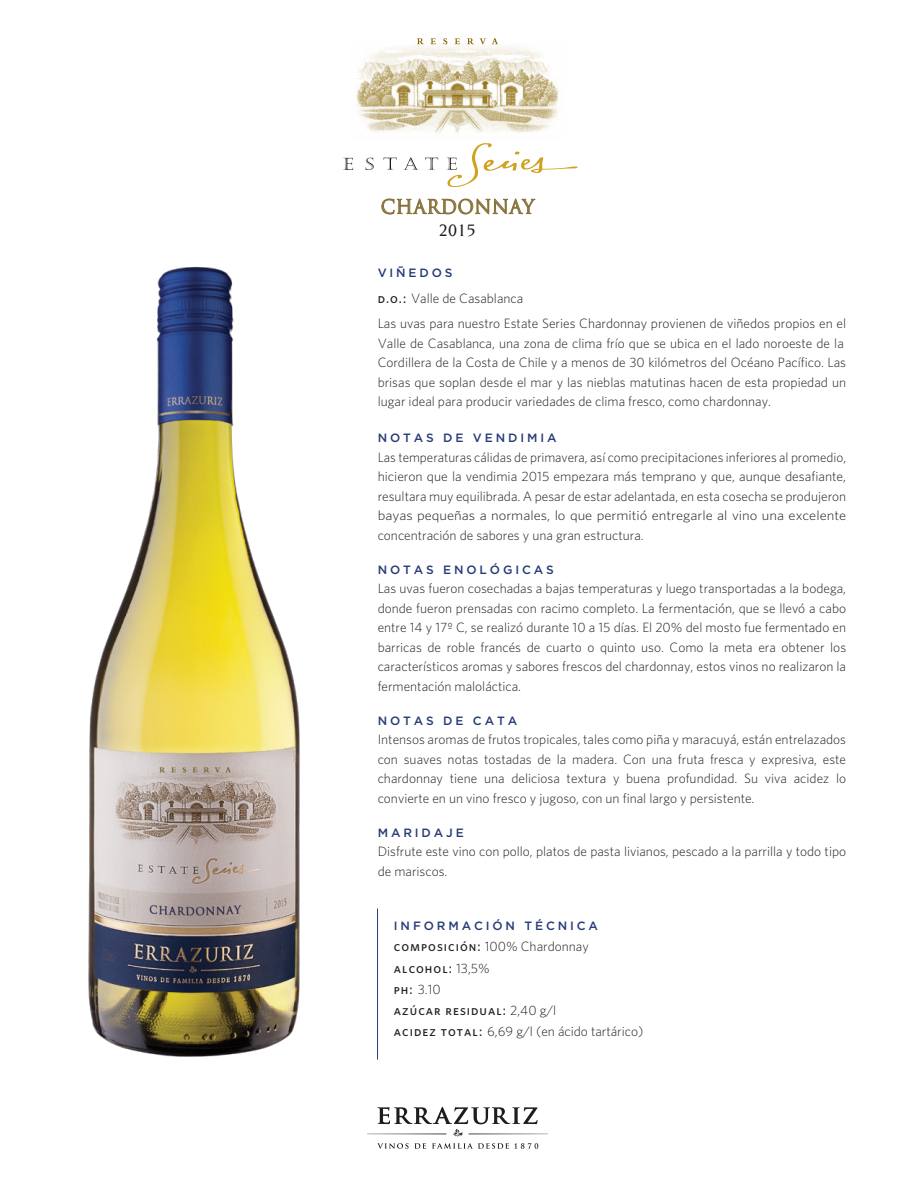
<style>
.page{position:relative;width:915px;height:1191px;background:#fff}
.page>*{position:absolute;margin:0;border:0;box-sizing:border-box;transform-origin:0 0}
.t1{font:18.9px "Trajan Pro";letter-spacing:.025em;color:#87723c;scale:.95 1}
.t2{font:500 18px "Novarese Std";color:#231f20}
.t3{font:300 13.5px/19.5px "Whitney";color:#231f20}
.t4{font:13.5px "Whitney Medium SC";letter-spacing:.075em;color:#231f20}
.t5{font:500 12px "Gotham";letter-spacing:.24em;color:#273b78}
.s1{font-family:"Whitney Medium SC";font-weight:400}
.s2{font-family:"Whitney";font-weight:300}
</style>
<div class="page">
<hr style="left:377px;top:908px;width:1px;height:151px;background:#273b78">
<svg style="left:381px;top:198px;width:154px;height:17px"></svg>
<hr style="left:367px;top:1133px;width:79px;height:1px;background:#1d1d1b">
<hr style="left:468px;top:1133px;width:79px;height:1px;background:#1d1d1b">
<svg style="left:377px;top:1106px;width:160px;height:30px"></svg>
<svg style="left:377px;top:1143px;width:31px;height:5px"></svg>
<svg style="left:414px;top:1143px;width:12px;height:5px"></svg>
<svg style="left:432px;top:1143px;width:106px;height:5px"></svg>
<img style="left:355px;top:42px;width:204px;height:94px">
<svg style="left:343px;top:158px;width:10px;height:12px"></svg>
<svg style="left:365px;top:158px;width:8px;height:12px"></svg>
<svg style="left:383px;top:157px;width:13px;height:13px"></svg>
<svg style="left:403px;top:158px;width:15px;height:12px"></svg>
<svg style="left:425px;top:157px;width:13px;height:13px"></svg>
<svg style="left:446px;top:143px;width:131px;height:44px"></svg>
<img style="left:88px;top:266px;width:212px;height:791px">
<svg style="left:417px;top:38px;width:6px;height:6px"></svg>
<svg style="left:430px;top:38px;width:5px;height:6px"></svg>
<svg style="left:443px;top:38px;width:4px;height:6px"></svg>
<svg style="left:454px;top:38px;width:5px;height:6px"></svg>
<svg style="left:467px;top:38px;width:6px;height:6px"></svg>
<svg style="left:479px;top:38px;width:19px;height:6px"></svg>
<h1 class="t1" style="left:380px;top:195px;width:163px">CHARDONNAY</h1>
<h2 class="t2" style="left:439px;top:221px;width:38px">2015</h2>
<p class="t5" style="left:377px;top:266px;width:76px">VIÑEDOS</p>
<p class="t3" style="left:377px;top:285px;width:470px;line-height:25.5px"><span class="s1">d.o.:</span> Valle de Casablanca<br>Las uvas para nuestro Estate Series Chardonnay provienen de viñedos propios en el</p>
<p class="t3" style="left:377px;top:333px;width:470px">Valle de Casablanca, una zona de clima frío que se ubica en el lado noroeste de la Cordillera de la Costa de Chile y a menos de 30 kilómetros del Océano Pacífico. Las brisas que soplan desde el mar y las nieblas matutinas hacen de esta propiedad un lugar ideal para producir variedades de clima fresco, como chardonnay.</p>
<p class="t5" style="left:377px;top:431px;width:180px">NOTAS DE VENDIMIA</p>
<p class="t3" style="left:377px;top:447px;width:470px;text-align:justify">Las temperaturas cálidas de primavera, así como precipitaciones inferiores al promedio, hicieron que la vendimia 2015 empezara más temprano y que, aunque desafiante, resultara muy equilibrada. A pesar de estar adelantada, en esta cosecha se produjeron bayas pequeñas a normales, lo que permitió entregarle al vino una excelente concentración de sabores y una gran estructura.</p>
<p class="t5" style="left:377px;top:562px;width:177px">NOTAS ENOLÓGICAS</p>
<p class="t3" style="left:377px;top:578px;width:470px;text-align:justify">Las uvas fueron cosechadas a bajas temperaturas y luego transportadas a la bodega, donde fueron prensadas con racimo completo. La fermentación, que se llevó a cabo entre 14 y 17º C, se realizó durante 10 a 15 días. El 20% del mosto fue fermentado en barricas de roble francés de cuarto o quinto uso. Como la meta era obtener los característicos aromas y sabores frescos del chardonnay, estos vinos no realizaron la fermentación maloláctica.</p>
<p class="t5" style="left:377px;top:713px;width:141px">NOTAS DE CATA</p>
<p class="t3" style="left:377px;top:729px;width:470px;text-align:justify">Intensos aromas de frutos tropicales, tales como piña y maracuyá, están entrelazados con suaves notas tostadas de la madera. Con una fruta fresca y expresiva, este chardonnay tiene una deliciosa textura y buena profundidad. Su viva acidez lo convierte en un vino fresco y jugoso, con un final largo y persistente.</p>
<p class="t5" style="left:377px;top:825px;width:88px">MARIDAJE</p>
<p class="t3" style="left:377px;top:841px;width:470px">Disfrute este vino con pollo, platos de pasta livianos, pescado a la parrilla y todo tipo de mariscos.</p>
<p class="t5" style="left:394px;top:919px;width:205px">INFORMACIÓN TÉCNICA</p>
<p class="t3" style="left:394px;top:936px;width:196px"><span class="s1">composición:</span> 100% Chardonnay</p>
<p class="t4" style="left:394px;top:959px;width:97px">alcohol: <span class="s2">13,5%</span></p>
<p class="t3" style="left:394px;top:978px;width:48px"><span class="s1">ph:</span> 3.10</p>
<p class="t4" style="left:394px;top:1001px;width:164px">azúcar residual: <span class="s2">2,40 g/l</span></p>
<p class="t3" style="left:394px;top:1020px;width:251px"><span class="s1">acidez total:</span> 6,69 g/l (en ácido tartárico)</p>
</div>
